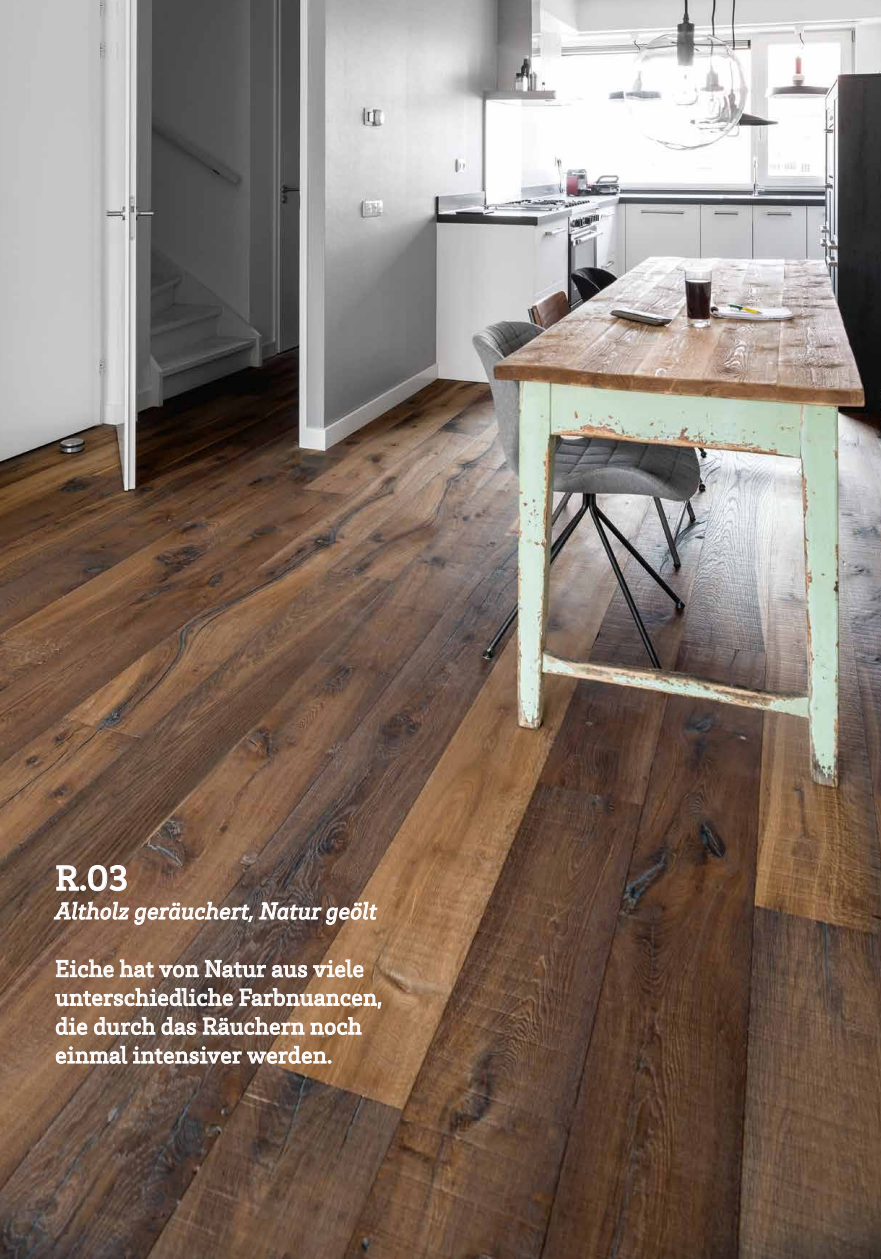
<style>
.page{position:relative;width:881px;height:1259px;background:#fff}
.page>*{position:absolute;margin:0;border:0;box-sizing:border-box;transform-origin:0 0}
.t1{font:500 36px "Brix Slab";color:#fff}
.t2{font:24px/28.8px "Brix Slab";letter-spacing:.015em;color:#fff}
.t3{font:italic 24px "Brix Slab";letter-spacing:.015em;color:#fff}
</style>
<div class="page">
<img style="left:0;top:0;width:880px;height:1259px">
<svg style="left:57px;top:865px;width:69px;height:25px;background:#8a7368"></svg>
<svg style="left:54px;top:902px;width:75px;height:17px"></svg>
<svg style="left:135px;top:902px;width:117px;height:22px;background:#9f8a7c"></svg>
<svg style="left:259px;top:902px;width:118px;height:22px;background:#928076"></svg>
<svg style="left:56px;top:959px;width:57px;height:18px"></svg>
<svg style="left:120px;top:959px;width:33px;height:18px"></svg>
<svg style="left:159px;top:965px;width:39px;height:12px"></svg>
<svg style="left:205px;top:960px;width:60px;height:17px"></svg>
<svg style="left:272px;top:965px;width:35px;height:12px"></svg>
<svg style="left:313px;top:959px;width:50px;height:18px"></svg>
<svg style="left:56px;top:988px;width:176px;height:18px;background:#9f8d81"></svg>
<svg style="left:240px;top:988px;width:141px;height:20px;background:#a78e7b"></svg>
<svg style="left:56px;top:1017px;width:31px;height:17px"></svg>
<svg style="left:94px;top:1017px;width:61px;height:17px"></svg>
<svg style="left:162px;top:1017px;width:34px;height:17px"></svg>
<svg style="left:203px;top:1017px;width:101px;height:17px;background:#9d8b80"></svg>
<svg style="left:311px;top:1017px;width:50px;height:17px"></svg>
<svg style="left:56px;top:1046px;width:71px;height:17px"></svg>
<svg style="left:133px;top:1046px;width:108px;height:17px;background:#93837a"></svg>
<svg style="left:247px;top:1046px;width:84px;height:17px"></svg>
<h1 class="t1" style="left:55px;top:854px;width:75px">R.03</h1>
<p class="t3" style="left:55px;top:895px;width:323px">Altholz geräuchert, Natur geölt</p>
<p class="t2" style="left:55px;top:953px;width:328px">Eiche hat von Natur aus viele unterschiedliche Farbnuancen, die durch das Räuchern noch einmal intensiver werden.</p>
</div>
